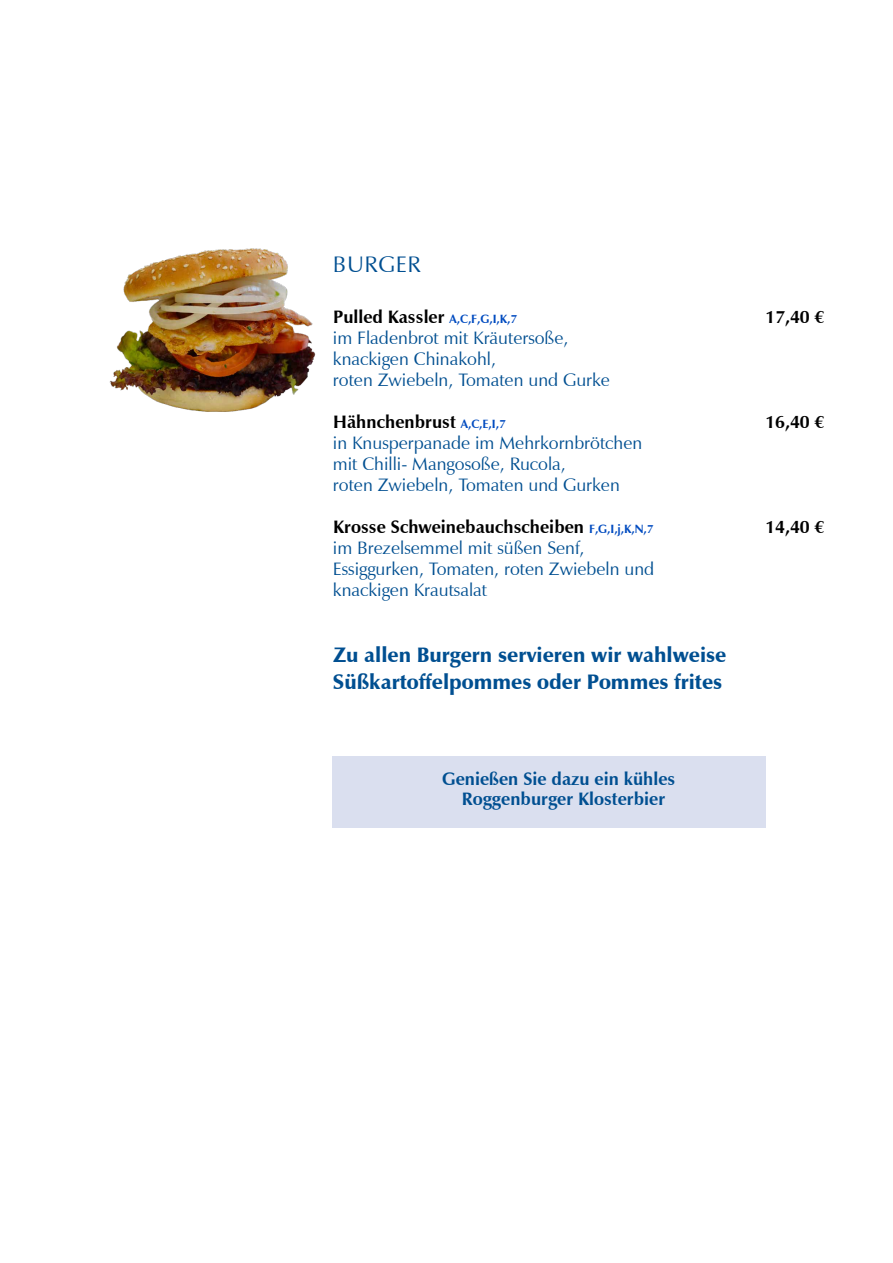
<style>
.page{position:relative;width:893px;height:1263px;background:#fff}
.page>*{position:absolute;margin:0;border:0;box-sizing:border-box;transform-origin:0 0}
.t1{font:22.5px "Zapf Humanist 601 BT";letter-spacing:.03em;color:#004f91}
.t2{font:900 21px/27.6px "Zapf Humanist 601 BT";color:#004f91}
.t3{font:18px/21px "Zapf Humanist 601 BT";color:#004f91}
.t4{font:700 18px "Zapf Humanist 601 BT";color:#000}
.t5{font:700 18px "Zapf Humanist 601 BT";color:#004f91}
.s1{font-size:12px;color:#004bc0}
</style>
<div class="page">
<div style="left:332px;top:756px;width:433px;height:71px;background:#dadfef"></div>
<img style="left:109px;top:248px;width:207px;height:164px">
<p class="t1" style="left:333px;top:251px;width:89px">BURGER</p>
<p class="t4" style="left:333px;top:305px;width:185px">Pulled Kassler <span class="s1">A,C,F,G,I,K,7</span></p>
<p class="t4" style="left:765px;top:305px;width:61px">17,40 €</p>
<p class="t3" style="left:333px;top:327px;width:279px">im Fladenbrot mit Kräutersoße, knackigen Chinakohl,<br>roten Zwiebeln, Tomaten und Gurke</p>
<p class="t4" style="left:333px;top:410px;width:174px">Hähnchenbrust <span class="s1">A,C,E,I,7</span></p>
<p class="t4" style="left:765px;top:410px;width:61px">16,40 €</p>
<p class="t3" style="left:333px;top:432px;width:311px">in Knusperpanade im Mehrkornbrötchen mit Chilli- Mangosoße, Rucola,<br>roten Zwiebeln, Tomaten und Gurken</p>
<p class="t4" style="left:333px;top:515px;width:322px">Krosse Schweinebauchscheiben <span class="s1">F,G,I,j,K,N,7</span></p>
<p class="t4" style="left:765px;top:515px;width:61px">14,40 €</p>
<p class="t3" style="left:333px;top:537px;width:323px">im Brezelsemmel mit süßen Senf,<br>Essiggurken, Tomaten, roten Zwiebeln und knackigen Krautsalat</p>
<p class="t2" style="left:333px;top:641px;width:395px">Zu allen Burgern servieren wir wahlweise<br>Süßkartoffelpommes oder Pommes frites</p>
<p class="t5" style="left:442px;top:768px;width:235px">Genießen Sie dazu ein kühles</p>
<p class="t5" style="left:462px;top:788px;width:205px">Roggenburger Klosterbier</p>
</div>
